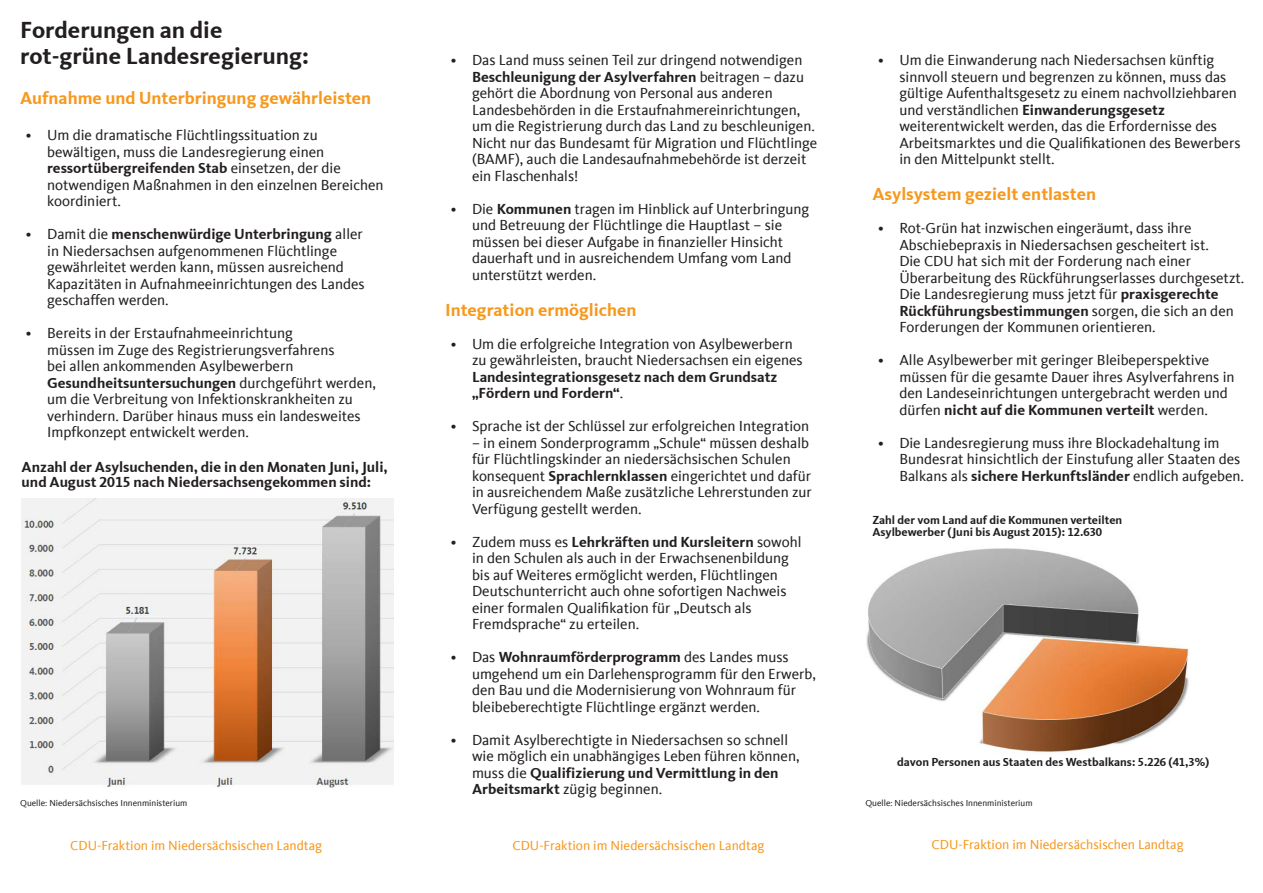
<style>
.page{position:relative;width:1263px;height:893px;background:#fff}
.page>*{position:absolute;margin:0;border:0;box-sizing:border-box;transform-origin:0 0}
.t1{font:700 24px/26.4px "CDU Kievit Tab";color:#231f20}
.t2{font:700 18px "CDU Kievit Tab";color:#f7981d}
.t3{font:15px/16.5px "CDU Kievit Tab";color:#231f20}
.t4{font:700 15px/16.5px "CDU Kievit Tab";color:#231f20}
.t5{font:13.5px "CDU Kievit Tab";color:#f7981d}
.t6{font:700 12px/12px "CDU Kievit Tab";color:#231f20}
.t7{font:9px "CDU Kievit Tab";color:#231f20}
.s1{font-weight:700}
.s2{font-weight:400}
</style>
<div class="page">
<img style="left:866px;top:548px;width:323px;height:205px">
<img style="left:22px;top:499px;width:371px;height:289px">
<h1 class="t1" style="left:20px;top:17px;width:290px">Forderungen an die rot-grüne Landesregierung:</h1>
<p class="t2" style="left:20px;top:87px;width:353px">Aufnahme und Unterbringung gewährleisten</p>
<p class="t3" style="left:47px;top:127px;width:338px;text-indent:-21px">• Um die dramatische Flüchtlingssituation zu bewältigen, muss die Landesregierung einen <span class="s1">ressortübergreifenden Stab</span> einsetzen, der die notwendigen Maßnahmen in den einzelnen Bereichen koordiniert.</p>
<p class="t3" style="left:47px;top:226px;width:319px;text-indent:-21px">• Damit die <span class="s1">menschenwürdige Unterbringung</span> aller in Niedersachsen aufgenommenen Flüchtlinge gewährleitet werden kann, müssen ausreichend Kapazitäten in Aufnahmeeinrichtungen des Landes geschaffen werden.</p>
<p class="t3" style="left:47px;top:325px;width:330px;text-indent:-21px">• Bereits in der Erstaufnahmeeinrichtung<br>müssen im Zuge des Registrierungsverfahrens<br>bei allen ankommenden Asylbewerbern <span class="s1">Gesundheitsuntersuchungen</span> durchgeführt werden, um die Verbreitung von Infektionskrankheiten zu verhindern. Darüber hinaus muss ein landesweites Impfkonzept entwickelt werden.</p>
<p class="t3" style="left:899px;top:52px;width:343px;text-indent:-21px">• Um die Einwanderung nach Niedersachsen künftig sinnvoll steuern und begrenzen zu können, muss das gültige Aufenthaltsgesetz zu einem nachvollziehbaren und verständlichen <span class="s1">Einwanderungsgesetz </span>weiterentwickelt werden, das die Erfordernisse des Arbeitsmarktes und die Qualifikationen des Bewerbers in den Mittelpunkt stellt.</p>
<p class="t2" style="left:872px;top:184px;width:225px">Asylsystem gezielt entlasten</p>
<p class="t3" style="left:899px;top:220px;width:347px;text-indent:-21px">• Rot-Grün hat inzwischen eingeräumt, dass ihre Abschiebepraxis in Niedersachsen gescheitert ist.<br>Die CDU hat sich mit der Forderung nach einer Überarbeitung des Rückführungserlasses durchgesetzt.<br>Die Landesregierung muss jetzt für <span class="s1">praxisgerechte Rückführungsbestimmungen</span> sorgen, die sich an den Forderungen der Kommunen orientieren.</p>
<p class="t3" style="left:899px;top:352px;width:337px;text-indent:-21px">• Alle Asylbewerber mit geringer Bleibeperspektive müssen für die gesamte Dauer ihres Asylverfahrens in den Landeseinrichtungen untergebracht werden und dürfen <span class="s1">nicht auf die Kommunen verteilt</span> werden.</p>
<p class="t3" style="left:899px;top:435px;width:346px;text-indent:-21px">• Die Landesregierung muss ihre Blockadehaltung im<br>Bundesrat hinsichtlich der Einstufung aller Staaten des<br>Balkans als <span class="s1">sichere Herkunftsländer</span> endlich aufgeben.</p>
<p class="t3" style="left:472px;top:52px;width:347px;text-indent:-21px">• Das Land muss seinen Teil zur dringend notwendigen <span class="s1">Beschleunigung der Asylverfahren</span> beitragen – dazu gehört die Abordnung von Personal aus anderen Landesbehörden in die Erstaufnahmereinrichtungen, um die Registrierung durch das Land zu beschleunigen.<br>Nicht nur das Bundesamt für Migration und Flüchtlinge (BAMF), auch die Landesaufnahmebehörde ist derzeit ein Flaschenhals!</p>
<p class="t3" style="left:472px;top:200px;width:339px;text-indent:-21px">• Die <span class="s1">Kommunen</span> tragen im Hinblick auf Unterbringung und Betreuung der Flüchtlinge die Hauptlast – sie müssen bei dieser Aufgabe in finanzieller Hinsicht dauerhaft und in ausreichendem Umfang vom Land unterstützt werden.</p>
<p class="t2" style="left:445px;top:299px;width:193px">Integration ermöglichen</p>
<p class="t3" style="left:472px;top:336px;width:332px;text-indent:-21px">• Um die erfolgreiche Integration von Asylbewerbern zu gewährleisten, braucht Niedersachsen ein eigenes</p>
<p class="t4" style="left:472px;top:369px;width:307px">Landesintegrationsgesetz nach dem Grundsatz „Fördern und Fordern“<span class="s2">.</span></p>
<p class="t3" style="left:451px;top:418px;width:360px">• Sprache ist der Schlüssel zur erfolgreichen Integration</p>
<p class="t3" style="left:472px;top:435px;width:341px">– in einem Sonderprogramm „Schule“ müssen deshalb für Flüchtlingskinder an niedersächsischen Schulen konsequent <span class="s1">Sprachlernklassen</span> eingerichtet und dafür in ausreichendem Maße zusätzliche Lehrerstunden zur Verfügung gestellt werden.</p>
<p class="t3" style="left:472px;top:534px;width:331px;text-indent:-21px">• Zudem muss es <span class="s1">Lehrkräften und Kursleitern</span> sowohl in den Schulen als auch in der Erwachsenenbildung bis auf Weiteres ermöglicht werden, Flüchtlingen Deutschunterricht auch ohne sofortigen Nachweis einer formalen Qualifikation für „Deutsch als Fremdsprache“ zu erteilen.</p>
<p class="t3" style="left:472px;top:649px;width:345px;text-indent:-21px">• Das <span class="s1">Wohnraumförderprogramm</span> des Landes muss umgehend um ein Darlehensprogramm für den Erwerb, den Bau und die Modernisierung von Wohnraum für bleibeberechtigte Flüchtlinge ergänzt werden.</p>
<p class="t3" style="left:472px;top:732px;width:329px;text-indent:-21px">• Damit Asylberechtigte in Niedersachsen so schnell wie möglich ein unabhängiges Leben führen können, muss die <span class="s1">Qualifizierung und Vermittlung in den Arbeitsmarkt</span> zügig beginnen.</p>
<p class="t4" style="left:22px;top:459px;width:368px;line-height:15px">Anzahl der Asylsuchenden, die in den Monaten Juni, Juli, und August 2015 nach Niedersachsengekommen sind:</p>
<p class="t6" style="left:872px;top:514px;width:251px">Zahl der vom Land auf die Kommunen verteilten<br>Asylbewerber (Juni bis August 2015): 12.630</p>
<p class="t6" style="left:897px;top:756px;width:314px">davon Personen aus Staaten des Westbalkans: 5.226 (41,3%)</p>
<p class="t7" style="left:20px;top:798px;width:169px">Quelle: Niedersächsisches Innenministerium</p>
<p class="t7" style="left:865px;top:798px;width:169px">Quelle: Niedersächsisches Innenministerium</p>
<p class="t5" style="left:70px;top:838px;width:254px">CDU-Fraktion im Niedersächsischen Landtag</p>
<p class="t5" style="left:512px;top:838px;width:254px">CDU-Fraktion im Niedersächsischen Landtag</p>
<p class="t5" style="left:931px;top:837px;width:254px">CDU-Fraktion im Niedersächsischen Landtag</p>
</div>
